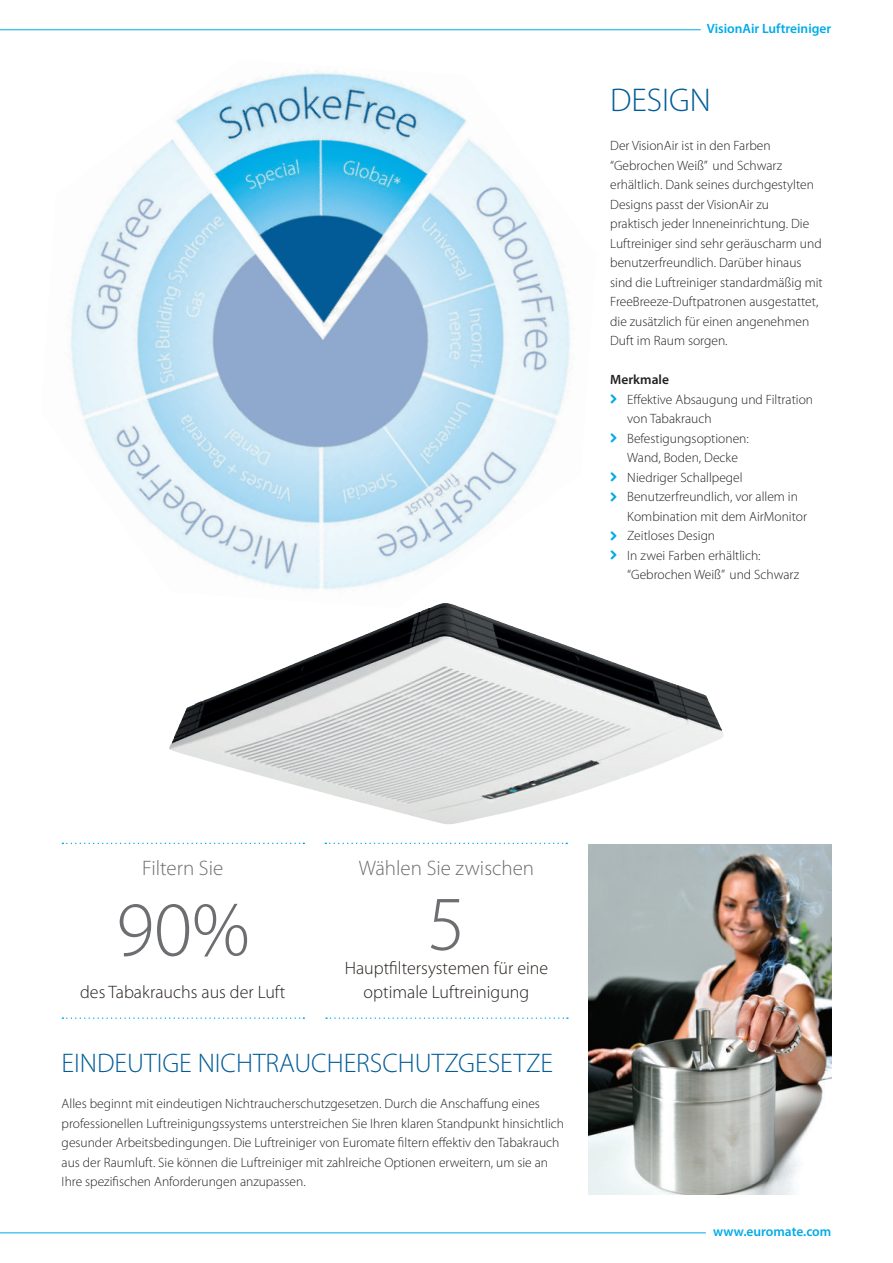
<style>
.page{position:relative;width:893px;height:1263px;background:#fff}
.page>*{position:absolute;margin:0;border:0;box-sizing:border-box;transform-origin:0 0}
.t1{font:300 78px "Myriad Pro";color:#6d6e71}
.t2{font:300 33px "Myriad Pro";color:#005c98}
.t3{font:300 27px "Myriad Pro";color:#005c98}
.t4{font:300 21px "Myriad Pro";color:#6d6e71}
.t5{font:300 18px/24px "Myriad Pro";color:#251f1c;text-align:center}
.t6{font:300 13.5px/19.5px "Myriad Pro";color:#231f20}
.t7{font:600 13.5px "Myriad Pro";color:#00abe7}
.t8{font:600 13.5px "Myriad Pro";color:#231f20}
</style>
<div class="page">
<img style="left:169px;top:608px;width:555px;height:217px">
<img style="left:70px;top:71px;width:500px;height:537px">
<svg style="left:325px;top:843px;width:242px;height:1px"></svg>
<svg style="left:326px;top:1017px;width:242px;height:2px"></svg>
<svg style="left:62px;top:1017px;width:242px;height:2px"></svg>
<svg style="left:62px;top:843px;width:242px;height:1px"></svg>
<img style="left:589px;top:845px;width:242px;height:350px">
<hr style="left:0;top:1232px;width:706px;height:1px;background:#00abe7">
<hr style="left:0;top:29px;width:701px;height:1px;background:#00abe7">
<p class="t7" style="left:707px;top:23px;width:126px">VisionAir Luftreiniger</p>
<h2 class="t2" style="left:610px;top:84px;width:102px">DESIGN</h2>
<p class="t6" style="left:610px;top:136px;width:214px">Der VisionAir ist in den Farben “Gebrochen Weiß” und Schwarz erhältlich. Dank seines durchgestylten Designs passt der VisionAir zu<br>praktisch jeder Inneneinrichtung. Die Luftreiniger sind sehr geräuscharm und benutzerfreundlich. Darüber hinaus sind die Luftreiniger standardmäßig mit FreeBreeze-Duftpatronen ausgestattet, die zusätzlich für einen angenehmen Duft im Raum sorgen.</p>
<p class="t8" style="left:610px;top:374px;width:60px">Merkmale</p>
<p class="t6" style="left:627px;top:390px;width:187px">Effektive Absaugung und Filtration von Tabakrauch<br>Befestigungsoptionen:<br>Wand, Boden, Decke<br>Niedriger Schallpegel<br>Benutzerfreundlich, vor allem in<br>Kombination mit dem AirMonitor<br>Zeitloses Design<br>In zwei Farben erhältlich: “Gebrochen Weiß” und Schwarz</p>
<h3 class="t4" style="left:142px;top:857px;width:82px">Filtern Sie</h3>
<h1 class="t1" style="left:116px;top:890px;width:135px">90%</h1>
<h3 class="t5" style="left:80px;top:980px;width:207px">des Tabakrauchs aus der Luft</h3>
<h3 class="t4" style="left:359px;top:857px;width:177px">Wählen Sie zwischen</h3>
<h1 class="t1" style="left:427px;top:884px;width:40px">5</h1>
<h3 class="t5" style="left:345px;top:956px;width:205px">Hauptfiltersystemen für eine optimale Luftreinigung</h3>
<h3 class="t3" style="left:62px;top:1050px;width:493px">EINDEUTIGE NICHTRAUCHERSCHUTZGESETZE</h3>
<p class="t6" style="left:62px;top:1094px;width:504px">Alles beginnt mit eindeutigen Nichtraucherschutzgesetzen. Durch die Anschaffung eines professionellen Luftreinigungssystems unterstreichen Sie Ihren klaren Standpunkt hinsichtlich gesunder Arbeitsbedingungen. Die Luftreiniger von Euromate filtern effektiv den Tabakrauch aus der Raumluft. Sie können die Luftreiniger mit zahlreiche Optionen erweitern, um sie an Ihre spezifischen Anforderungen anzupassen.</p>
<p class="t7" style="left:713px;top:1226px;width:120px">www.euromate.com</p>
</div>
